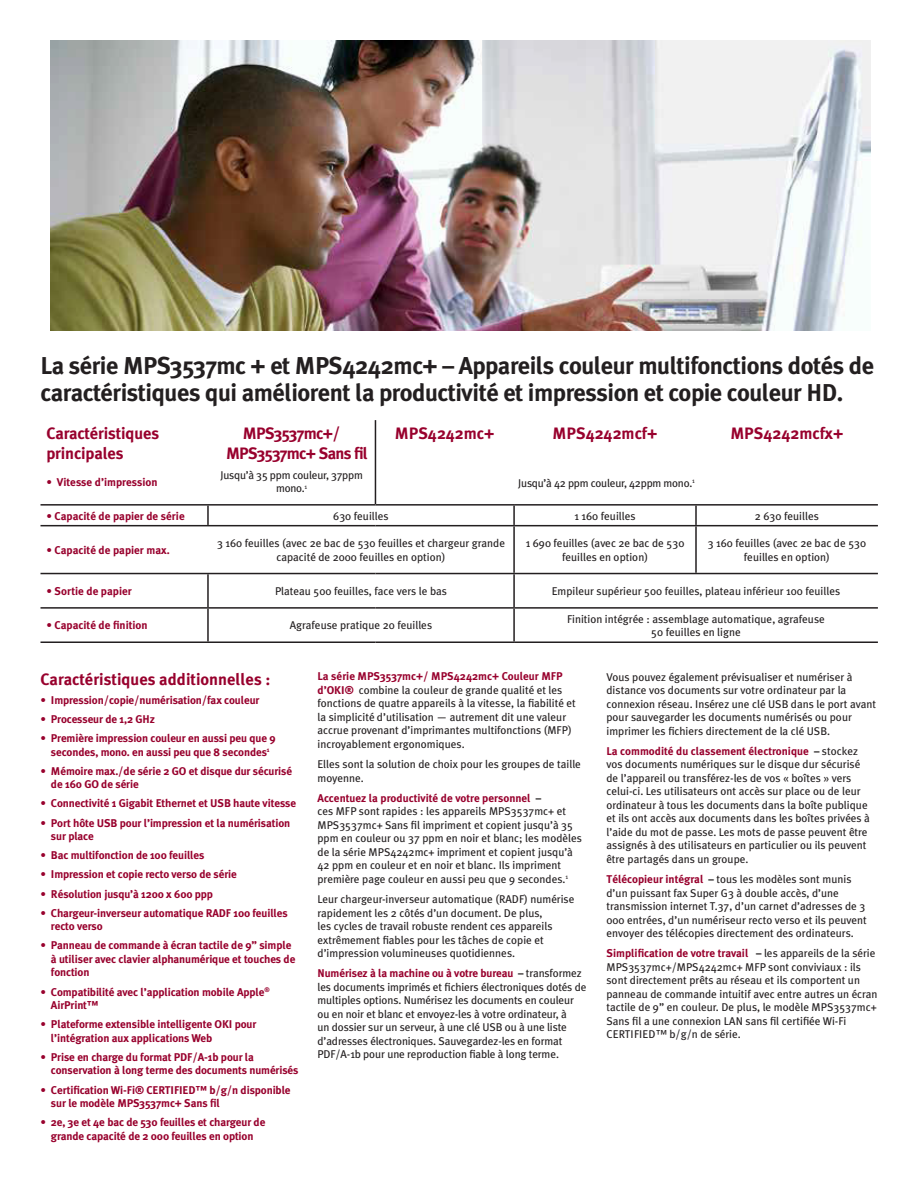
<style>
.page{position:relative;width:918px;height:1188px;background:#fff}
.page>*{position:absolute;margin:0;border:0;box-sizing:border-box;transform-origin:0 0}
.t1{font:700 24.3px/27px "Meta Plus";letter-spacing:-.02em;color:#231f20}
.t2{font:700 16.5px/19.8px "Meta Plus";color:#98012d}
.t3{font:700 16.5px/19.8px "Meta Plus";letter-spacing:-.04em;color:#98012d}
.t4{font:11.25px/13.5px "Meta Plus";color:#231f20}
.t5{font:700 11.25px/13.5px "Meta Plus";letter-spacing:-.01em;color:#98012d}
.t6{font:11.25px/13.5px "Meta Plus";letter-spacing:-.02em;color:#231f20;text-align:center}
.s1{font-weight:700;color:#98012d}
.s2{font-weight:700}
</style>
<div class="page">
<img style="left:50px;top:40px;width:820px;height:290px">
<hr style="left:375px;top:420px;width:1px;height:84px;background:#231f20">
<hr style="left:40px;top:504px;width:168px;height:2px;background:#231f20">
<hr style="left:208px;top:504px;width:167px;height:2px;background:#231f20">
<svg style="left:207px;top:506px;width:2px;height:19px"></svg>
<hr style="left:375px;top:504px;width:139px;height:2px;background:#231f20">
<hr style="left:514px;top:504px;width:182px;height:2px;background:#231f20">
<svg style="left:513px;top:506px;width:2px;height:19px"></svg>
<hr style="left:696px;top:504px;width:182px;height:2px;background:#231f20">
<svg style="left:695px;top:506px;width:2px;height:19px"></svg>
<hr style="left:40px;top:525px;width:168px;height:1px;background:#231f20">
<hr style="left:208px;top:525px;width:167px;height:1px;background:#231f20">
<hr style="left:375px;top:525px;width:139px;height:1px;background:#231f20">
<hr style="left:514px;top:525px;width:182px;height:1px;background:#231f20">
<hr style="left:513px;top:526px;width:2px;height:47px;background:#231f20">
<hr style="left:696px;top:525px;width:182px;height:1px;background:#231f20">
<hr style="left:695px;top:526px;width:2px;height:47px;background:#231f20">
<hr style="left:40px;top:573px;width:168px;height:1px;background:#231f20">
<hr style="left:208px;top:573px;width:167px;height:1px;background:#231f20">
<hr style="left:207px;top:574px;width:2px;height:33px;background:#231f20">
<hr style="left:375px;top:573px;width:139px;height:1px;background:#231f20">
<hr style="left:514px;top:573px;width:182px;height:1px;background:#231f20">
<hr style="left:513px;top:574px;width:2px;height:33px;background:#231f20">
<hr style="left:696px;top:573px;width:182px;height:1px;background:#231f20">
<hr style="left:40px;top:607px;width:168px;height:2px;background:#231f20">
<hr style="left:208px;top:607px;width:167px;height:2px;background:#231f20">
<hr style="left:207px;top:609px;width:2px;height:32px;background:#231f20">
<hr style="left:375px;top:607px;width:139px;height:2px;background:#231f20">
<hr style="left:514px;top:607px;width:182px;height:2px;background:#231f20">
<hr style="left:513px;top:609px;width:2px;height:32px;background:#231f20">
<hr style="left:696px;top:607px;width:182px;height:2px;background:#231f20">
<hr style="left:40px;top:641px;width:168px;height:2px;background:#231f20">
<hr style="left:208px;top:641px;width:167px;height:2px;background:#231f20">
<hr style="left:375px;top:641px;width:139px;height:2px;background:#231f20">
<hr style="left:514px;top:641px;width:182px;height:2px;background:#231f20">
<hr style="left:696px;top:641px;width:182px;height:2px;background:#231f20">
<p class="t1" style="left:40px;top:352px;width:835px">La série MPS3537mc + et MPS4242mc+ – Appareils couleur multifonctions dotés de caractéristiques qui améliorent la productivité et impression et copie couleur HD.</p>
<p class="t2" style="left:46px;top:423px;width:114px">Caractéristiques principales</p>
<p class="t5" style="left:46px;top:475px;width:113px">• Vitesse d’impression</p>
<p class="t3" style="left:226px;top:423px;width:143px;text-indent:17px">MPS3537mc+/<br>MPS3537mc+ Sans fil</p>
<p class="t6" style="left:220px;top:468px;width:144px">Jusqu’à 35 ppm couleur, 37ppm mono.<sup>1</sup></p>
<p class="t2" style="left:395px;top:423px;width:101px">MPS4242mc+</p>
<p class="t2" style="left:553px;top:423px;width:106px">MPS4242mcf+</p>
<p class="t2" style="left:730px;top:423px;width:115px">MPS4242mcfx+</p>
<p class="t6" style="left:518px;top:476px;width:178px">Jusqu’à 42 ppm couleur, 42ppm mono.<sup>1</sup></p>
<p class="t5" style="left:46px;top:509px;width:140px">• Capacité de papier de série</p>
<p class="t4" style="left:333px;top:509px;width:57px">630 feuilles</p>
<p class="t4" style="left:574px;top:509px;width:63px">1 160 feuilles</p>
<p class="t4" style="left:755px;top:509px;width:66px">2 630 feuilles</p>
<p class="t5" style="left:46px;top:543px;width:125px">• Capacité de papier max.</p>
<p class="t4" style="left:217px;top:537px;width:290px;text-align:center">3 160 feuilles (avec 2e bac de 530 feuilles et chargeur grande capacité de 2000 feuilles en option)</p>
<p class="t4" style="left:526px;top:537px;width:160px;text-align:center">1 690 feuilles (avec 2e bac de 530 feuilles en option)</p>
<p class="t4" style="left:708px;top:537px;width:160px;text-align:center">3 160 feuilles (avec 2e bac de 530 feuilles en option)</p>
<p class="t5" style="left:46px;top:584px;width:87px">• Sortie de papier</p>
<p class="t4" style="left:275px;top:584px;width:174px">Plateau 500 feuilles, face vers le bas</p>
<p class="t4" style="left:552px;top:584px;width:290px">Empileur supérieur 500 feuilles, plateau inférieur 100 feuilles</p>
<p class="t5" style="left:46px;top:619px;width:103px">• Capacité de finition</p>
<p class="t4" style="left:290px;top:619px;width:144px">Agrafeuse pratique 20 feuilles</p>
<p class="t4" style="left:567px;top:612px;width:259px;text-align:center">Finition intégrée : assemblage automatique, agrafeuse<br>50 feuilles en ligne</p>
<p class="t2" style="left:40px;top:669px;width:232px">Caractéristiques additionnelles :</p>
<p class="t5" style="left:40px;top:693px;width:221px">• Impression/copie/numérisation/fax couleur</p>
<p class="t5" style="left:40px;top:712px;width:116px">• Processeur de 1,2 GHz</p>
<p class="t5" style="left:40px;top:731px;width:237px;text-align:center">• Première impression couleur en aussi peu que 9 secondes, mono. en aussi peu que 8 secondes<sup>1</sup></p>
<p class="t5" style="left:51px;top:764px;width:243px;text-indent:-10px">• Mémoire max./de série 2 GO et disque dur sécurisé de 160 GO de série</p>
<p class="t5" style="left:40px;top:797px;width:257px">• Connectivité 1 Gigabit Ethernet et USB haute vitesse</p>
<p class="t5" style="left:51px;top:816px;width:241px;text-indent:-10px">• Port hôte USB pour l’impression et la numérisation sur place</p>
<p class="t5" style="left:40px;top:849px;width:166px">• Bac multifonction de 100 feuilles</p>
<p class="t5" style="left:40px;top:868px;width:198px">• Impression et copie recto verso de série</p>
<p class="t5" style="left:40px;top:887px;width:174px">• Résolution jusqu’à 1200 x 600 ppp</p>
<p class="t5" style="left:51px;top:906px;width:238px;text-indent:-10px">• Chargeur-inverseur automatique RADF 100 feuilles recto verso</p>
<p class="t5" style="left:51px;top:939px;width:246px;text-indent:-10px">• Panneau de commande à écran tactile de 9” simple à utiliser avec clavier alphanumérique et touches de fonction</p>
<p class="t5" style="left:51px;top:985px;width:220px;text-indent:-10px">• Compatibilité avec l’application mobile Apple<sup>®<br></sup>AirPrint™</p>
<p class="t5" style="left:51px;top:1018px;width:207px;text-indent:-10px">• Plateforme extensible intelligente OKI pour l’intégration aux applications Web</p>
<p class="t5" style="left:51px;top:1050px;width:249px;text-indent:-10px">• Prise en charge du format PDF/A-1b pour la conservation à long terme des documents numérisés</p>
<p class="t5" style="left:51px;top:1083px;width:241px;text-indent:-10px">• Certification Wi-Fi® CERTIFIED™ b/g/n disponible sur le modèle MPS3537mc+ Sans fil</p>
<p class="t5" style="left:40px;top:1116px;width:226px;text-align:center">• 2e, 3e et 4e bac de 530 feuilles et chargeur de grande capacité de 2 000 feuilles en option</p>
<p class="t4" style="left:318px;top:670px;width:260px"><span class="s1">La série MPS3537mc+/ MPS4242mc+ Couleur MFP d’OKI®</span> combine la couleur de grande qualité et les fonctions de quatre appareils à la vitesse, la fiabilité et la simplicité d’utilisation — autrement dit une valeur accrue provenant d’imprimantes multifonctions (MFP) incroyablement ergonomiques.</p>
<p class="t4" style="left:318px;top:757px;width:265px">Elles sont la solution de choix pour les groupes de taille moyenne.</p>
<p class="t4" style="left:318px;top:791px;width:266px"><span class="s1">Accentuez la productivité de votre personnel</span> <span class="s2">–<br></span>ces MFP sont rapides : les appareils MPS3537mc+ et MPS3537mc+ Sans fil impriment et copient jusqu’à 35 ppm en couleur ou 37 ppm en noir et blanc; les modèles de la série MPS4242mc+ impriment et copient jusqu’à 42 ppm en couleur et en noir et blanc. Ils impriment première page couleur en aussi peu que 9 secondes.<sup>1</sup></p>
<p class="t4" style="left:318px;top:892px;width:258px">Leur chargeur-inverseur automatique (RADF) numérise rapidement les 2 côtés d’un document. De plus,<br>les cycles de travail robuste rendent ces appareils extrêmement fiables pour les tâches de copie et d’impression volumineuses quotidiennes.</p>
<p class="t4" style="left:318px;top:967px;width:270px"><span class="s1">Numérisez à la machine ou à votre bureau</span> <span class="s2">–</span> transformez les documents imprimés et fichiers électroniques dotés de multiples options. Numérisez les documents en couleur ou en noir et blanc et envoyez-les à votre ordinateur, à<br>un dossier sur un serveur, à une clé USB ou à une liste d’adresses électroniques. Sauvegardez-les en format PDF/A-1b pour une reproduction fiable à long terme.</p>
<p class="t4" style="left:607px;top:670px;width:271px">Vous pouvez également prévisualiser et numériser à distance vos documents sur votre ordinateur par la connexion réseau. Insérez une clé USB dans le port avant pour sauvegarder les documents numérisés ou pour imprimer les fichiers directement de la clé USB.</p>
<p class="t4" style="left:607px;top:744px;width:265px"><span class="s1">La commodité du classement électronique</span> <span class="s2">–</span> stockez vos documents numériques sur le disque dur sécurisé de l’appareil ou transférez-les de vos « boîtes » vers celui-ci. Les utilisateurs ont accès sur place ou de leur ordinateur à tous les documents dans la boîte publique et ils ont accès aux documents dans les boîtes privées à l’aide du mot de passe. Les mots de passe peuvent être assignés à des utilisateurs en particulier ou ils peuvent être partagés dans un groupe.</p>
<p class="t4" style="left:607px;top:872px;width:262px"><span class="s1">Télécopieur intégral</span> <span class="s2">–</span> tous les modèles sont munis d’un puissant fax Super G3 à double accès, d’une transmission internet T.37, d’un carnet d’adresses de 3<br>000 entrées, d’un numériseur recto verso et ils peuvent envoyer des télécopies directement des ordinateurs.</p>
<p class="t4" style="left:607px;top:947px;width:272px"><span class="s1">Simplification de votre travail</span> <span class="s2">–</span> les appareils de la série MPS3537mc+/MPS4242mc+ MFP sont conviviaux : ils sont directement prêts au réseau et ils comportent un panneau de commande intuitif avec entre autres un écran tactile de 9” en couleur. De plus, le modèle MPS3537mc+ Sans fil a une connexion LAN sans fil certifiée Wi-Fi CERTIFIED™ b/g/n de série.</p>
</div>
